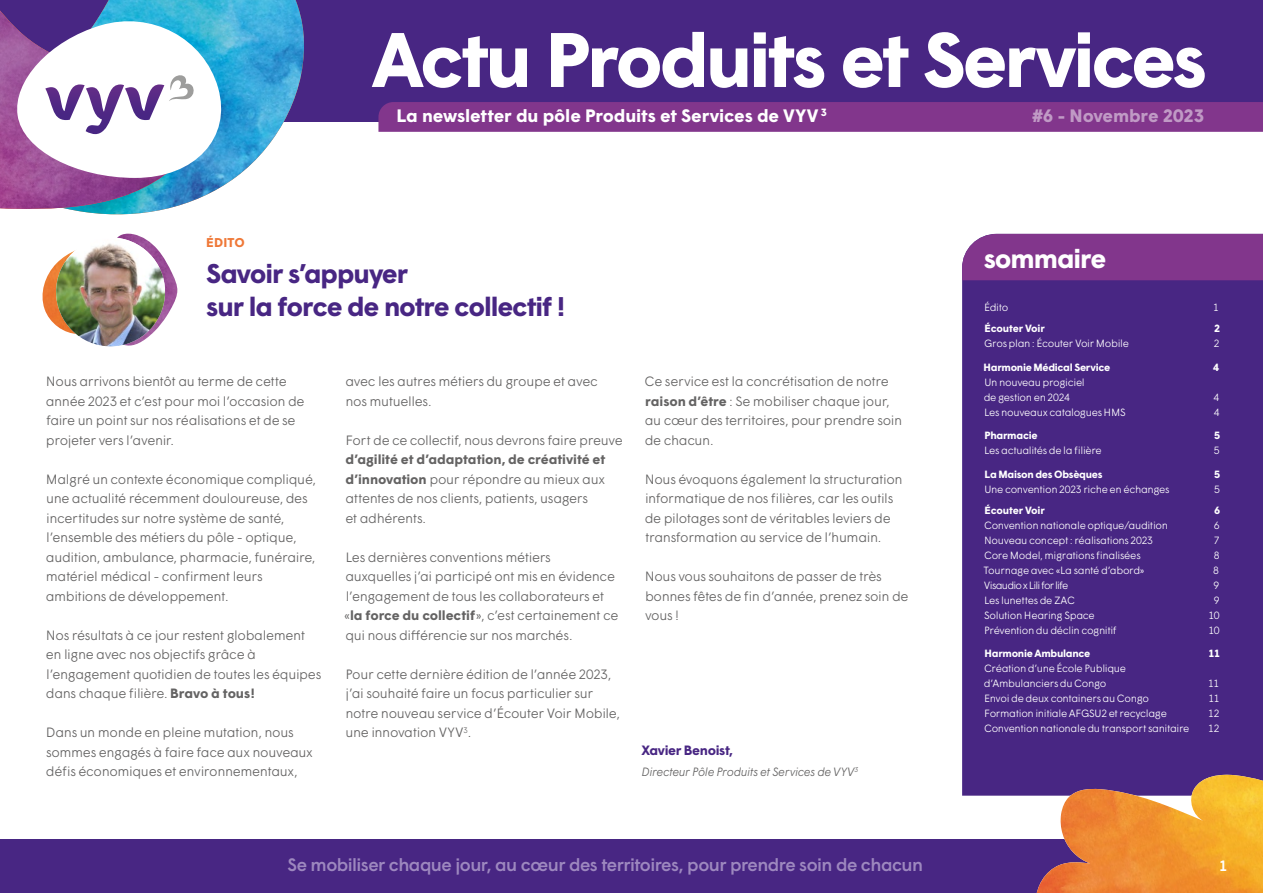
<style>
.page{position:relative;width:1263px;height:893px;background:#fff}
.page>*{position:absolute;margin:0;border:0;box-sizing:border-box;transform-origin:0 0}
.t1{font:700 27px/33px "Wigrum";letter-spacing:-.04em;color:#482683}
.t2{font:700 27px "Wigrum";letter-spacing:-.04em;color:#fff}
.t3{font:500 18px "Wigrum";letter-spacing:-.03em;color:#9d88bf}
.t4{font:700 18px "Wigrum";letter-spacing:-.01em;color:#fff}
.t5{font:500 15px "Wigrum";color:#fff}
.t6{font:300 13.5px/19.5px "Wigrum";letter-spacing:-.03em;color:#646363}
.t7{font:700 13.5px "Wigrum";letter-spacing:-.025em;color:#482683}
.t8{font:700 12.75px "Wigrum";letter-spacing:.01em;color:#ef7837}
.t9{font:italic 300 12px "Wigrum";letter-spacing:-.03em;color:#646363}
.t10{font:300 10.5px/15px "Wigrum";letter-spacing:-.035em;color:#fff}
.t11{font:700 10.5px "Wigrum";letter-spacing:-.025em;color:#fff}
.t12{font:300 10.5px "Wigrum";letter-spacing:-.075em;color:#fff}
.s1{font-weight:700}
</style>
<div class="page">
<div style="left:962px;top:280px;width:301px;height:516px;background:#482683"></div>
<div style="left:962px;top:234px;width:301px;height:46px;background:#82368c"></div>
<div style="left:0;top:839px;width:1263px;height:54px;background:#482683"></div>
<div style="left:0;top:0;width:1263px;height:122px;background:#482683"></div>
<svg style="left:372px;top:32px;width:833px;height:56px"></svg>
<img style="left:68px;top:0;width:236px;height:215px">
<svg style="left:1035px;top:773px;width:228px;height:120px"></svg>
<img style="left:1037px;top:775px;width:226px;height:118px">
<svg style="left:0;top:0;width:232px;height:209px"></svg>
<div style="left:378px;top:102px;width:885px;height:30px;background:#82368c"></div>
<svg style="left:42px;top:233px;width:90px;height:114px"></svg>
<img style="left:111px;top:234px;width:66px;height:113px">
<img style="left:56px;top:237px;width:109px;height:109px;border-radius:54px">
<h2 class="t4" style="left:396px;top:102px;width:432px">La newsletter du pôle Produits et Services de VYV <sup>3</sup></h2>
<h2 class="t4" style="left:1032px;top:102px;width:173px">#6 - Novembre 2023</h2>
<p class="t8" style="left:206px;top:233px;width:40px">ÉDITO</p>
<h1 class="t1" style="left:206px;top:255px;width:360px">Savoir s’appuyer<br>sur la force de notre collectif !</h1>
<p class="t6" style="left:46px;top:371px;width:260px">Nous arrivons bientôt au terme de cette année 2023 et c’est pour moi l’occasion de faire un point sur nos réalisations et de se projeter vers l’avenir.</p>
<p class="t6" style="left:46px;top:468px;width:272px">Malgré un contexte économique compliqué, une actualité récemment douloureuse, des incertitudes sur notre système de santé, l’ensemble des métiers du pôle - optique, audition, ambulance, pharmacie, funéraire, matériel médical - confirment leurs ambitions de développement.</p>
<p class="t6" style="left:46px;top:624px;width:277px">Nos résultats à ce jour restent globalement en ligne avec nos objectifs grâce à l’engagement quotidien de toutes les équipes dans chaque filière. <span class="s1">Bravo à tous !</span></p>
<p class="t6" style="left:46px;top:722px;width:269px">Dans un monde en pleine mutation, nous sommes engagés à faire face aux nouveaux défis économiques et environnementaux,</p>
<p class="t6" style="left:345px;top:371px;width:254px">avec les autres métiers du groupe et avec nos mutuelles.</p>
<p class="t6" style="left:345px;top:429px;width:279px">Fort de ce collectif, nous devrons faire preuve</p>
<p class="t6" style="left:345px;top:449px;width:262px"><span class="s1">d’agilité et d’adaptation, de créativité et d’innovation</span> pour répondre au mieux aux attentes de nos clients, patients, usagers<br>et adhérents.</p>
<p class="t6" style="left:344px;top:546px;width:276px">Les dernières conventions métiers auxquelles j’ai participé ont mis en évidence l’engagement de tous les collaborateurs et<br>« <span class="s1">la force du collectif</span> », c’est certainement ce qui nous différencie sur nos marchés.</p>
<p class="t6" style="left:345px;top:663px;width:276px">Pour cette dernière édition de l’année 2023, j’ai souhaité faire un focus particulier sur notre nouveau service d’Écouter Voir Mobile, une innovation VYV<sup>3</sup>.</p>
<p class="t6" style="left:645px;top:371px;width:259px">Ce service est la concrétisation de notre <span class="s1">raison d’être</span> : Se mobiliser chaque jour, au cœur des territoires, pour prendre soin de chacun.</p>
<p class="t6" style="left:645px;top:468px;width:259px">Nous évoquons également la structuration informatique de nos filières, car les outils de pilotages sont de véritables leviers de transformation au service de l’humain.</p>
<p class="t6" style="left:645px;top:566px;width:265px">Nous vous souhaitons de passer de très bonnes fêtes de fin d’année, prenez soin de vous !</p>
<p class="t7" style="left:641px;top:740px;width:93px">Xavier Benoist,</p>
<p class="t9" style="left:641px;top:762px;width:218px">Directeur Pôle Produits et Services de VYV<sup>3</sup></p>
<h2 class="t3" style="left:287px;top:851px;width:637px">Se mobiliser chaque jour, au cœur des territoires, pour prendre soin de chacun</h2>
<h1 class="t2" style="left:984px;top:238px;width:124px">sommaire</h1>
<p class="t10" style="left:984px;top:299px;width:26px">Édito</p>
<p class="t10" style="left:1213px;top:299px;width:7px">1</p>
<p class="t11" style="left:984px;top:320px;width:62px">Écouter Voir</p>
<p class="t11" style="left:1214px;top:320px;width:8px">2</p>
<p class="t10" style="left:984px;top:335px;width:146px">Gros plan : Écouter Voir Mobile</p>
<p class="t10" style="left:1214px;top:335px;width:7px">2</p>
<p class="t11" style="left:983px;top:359px;width:128px">Harmonie Médical Service</p>
<p class="t11" style="left:1213px;top:359px;width:8px">4</p>
<p class="t10" style="left:984px;top:374px;width:103px">Un nouveau progiciel de gestion en 2024</p>
<p class="t10" style="left:1213px;top:389px;width:7px">4</p>
<p class="t10" style="left:984px;top:404px;width:143px">Les nouveaux catalogues HMS</p>
<p class="t10" style="left:1214px;top:404px;width:7px">4</p>
<p class="t11" style="left:984px;top:427px;width:54px">Pharmacie</p>
<p class="t11" style="left:1214px;top:427px;width:8px">5</p>
<p class="t10" style="left:984px;top:442px;width:119px">Les actualités de la filière</p>
<p class="t10" style="left:1214px;top:442px;width:7px">5</p>
<p class="t11" style="left:985px;top:466px;width:119px">La Maison des Obsèques</p>
<p class="t11" style="left:1214px;top:466px;width:8px">5</p>
<p class="t10" style="left:984px;top:481px;width:187px">Une convention 2023 riche en échanges</p>
<p class="t10" style="left:1214px;top:481px;width:7px">5</p>
<p class="t11" style="left:985px;top:502px;width:62px">Écouter Voir</p>
<p class="t11" style="left:1214px;top:502px;width:8px">6</p>
<p class="t10" style="left:984px;top:517px;width:186px">Convention nationale optique/audition</p>
<p class="t10" style="left:1214px;top:517px;width:7px">6</p>
<p class="t10" style="left:984px;top:532px;width:170px">Nouveau concept : réalisations 2023</p>
<p class="t10" style="left:1214px;top:532px;width:7px">7</p>
<p class="t10" style="left:984px;top:547px;width:158px">Core Model, migrations finalisées</p>
<p class="t10" style="left:1214px;top:547px;width:7px">8</p>
<p class="t10" style="left:983px;top:562px;width:163px">Tournage avec «La santé d’abord»</p>
<p class="t10" style="left:1213px;top:562px;width:7px">8</p>
<p class="t12" style="left:984px;top:577px;width:86px">Visaudio x Lili for life</p>
<p class="t10" style="left:1214px;top:577px;width:7px">9</p>
<p class="t10" style="left:984px;top:592px;width:92px">Les lunettes de ZAC</p>
<p class="t10" style="left:1214px;top:592px;width:7px">9</p>
<p class="t10" style="left:984px;top:607px;width:112px">Solution Hearing Space</p>
<p class="t10" style="left:1208px;top:607px;width:13px">10</p>
<p class="t10" style="left:984px;top:622px;width:134px">Prévention du déclin cognitif</p>
<p class="t10" style="left:1208px;top:622px;width:13px">10</p>
<p class="t11" style="left:984px;top:646px;width:107px">Harmonie Ambulance</p>
<p class="t11" style="left:1208px;top:646px;width:13px">11</p>
<p class="t10" style="left:984px;top:660px;width:144px">Création d’une École Publique d’Ambulanciers du Congo</p>
<p class="t10" style="left:1208px;top:675px;width:13px">11</p>
<p class="t10" style="left:984px;top:690px;width:167px">Envoi de deux containers au Congo</p>
<p class="t10" style="left:1208px;top:690px;width:13px">11</p>
<p class="t10" style="left:984px;top:705px;width:184px">Formation initiale AFGSU2 et recyclage</p>
<p class="t10" style="left:1208px;top:705px;width:13px">12</p>
<p class="t10" style="left:984px;top:720px;width:207px">Convention nationale du transport sanitaire</p>
<p class="t10" style="left:1208px;top:720px;width:13px">12</p>
<p class="t5" style="left:1219px;top:855px;width:10px">1</p>
</div>
